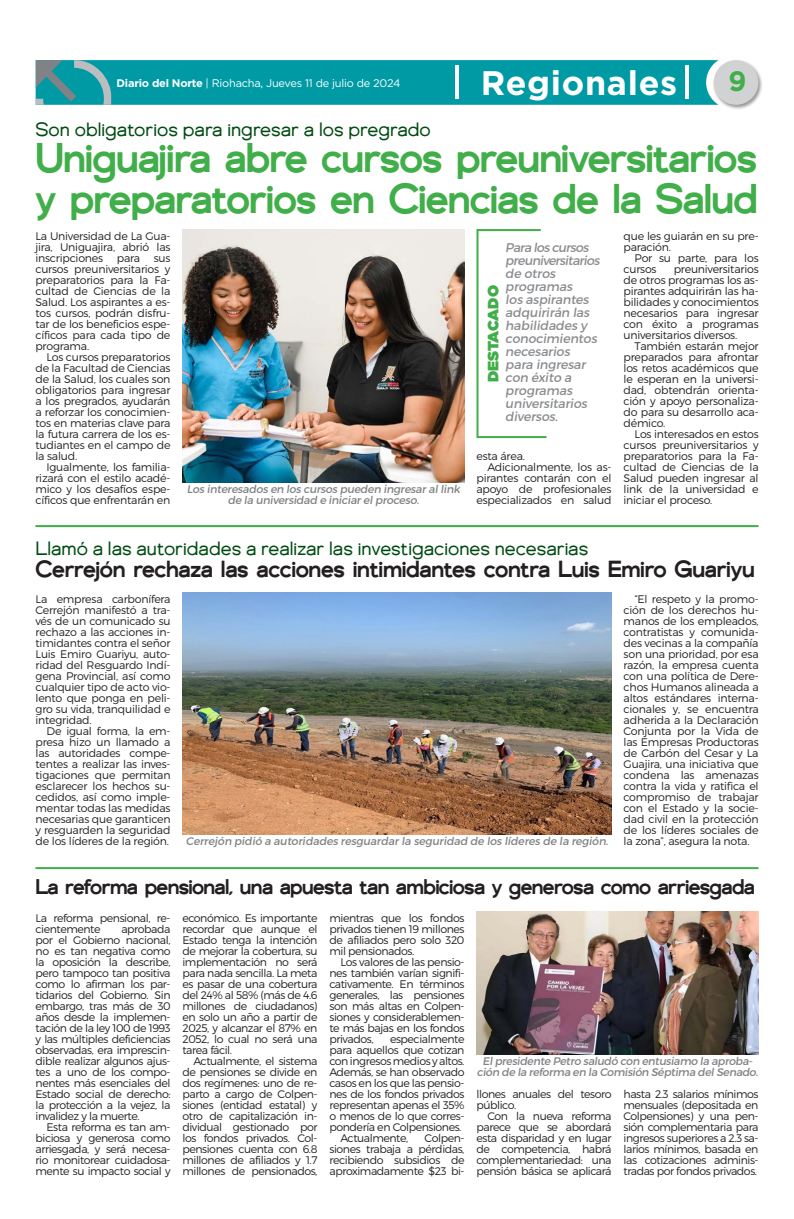
<style>
.page{position:relative;width:794px;height:1219px;background:#fff}
.page>*{position:absolute;margin:0;border:0;box-sizing:border-box;transform-origin:0 0}
.Título_medio_34pt{font:500 41px/41px "Genova";letter-spacing:-.02em;color:#40ae49}
.Capitular{font:700 34px "Gotham";letter-spacing:.02em;color:#fff}
.Capitular-2{font:700 28px "Gotham";color:#40ae49}
.Titulo_Medio_30Pt{font:500 23px "Genova";letter-spacing:-.015em;color:#231f20}
.Titulo_Medio_30Pt-2{font:500 21px "Genova";letter-spacing:-.03em;color:#231f20}
.Antetitulo{font:19px "Genova";color:#004c13}
.Destacado_Segoe_Bold{font:900 15px "Gotham";color:#40ae49}
.Destacado{font:12.6px/13px "Trueno Rg It";letter-spacing:-.01em;color:#8a8c8f}
.Texto{font:11px/11px "Trueno Lt";letter-spacing:-.04em;color:#231f20;text-align:justify}
.Texto_sin_sangrias{font:11px/11px "Trueno Lt";letter-spacing:-.025em;color:#231f20;text-align:justify}
.Pié_de_foto{font:11px/11px "Trueno Rg It";letter-spacing:-.02em;color:#808285;text-align:center}
.Texto-2{font:11px/11px "Trueno Lt";letter-spacing:-.02em;color:#231f20}
.Texto-3{font:11px "Gotham";letter-spacing:-.02em;color:#fff}
.s1{font-weight:700}
</style>
<div class="page">
<svg style="left:36px;top:60px;width:676px;height:45px;background:#099ba5"></svg>
<div style="left:712px;top:59px;width:51px;height:51px;background:#231f20;opacity:.45"></div>
<div style="left:713px;top:60px;width:45px;height:45px;background:#d1d2d4;border-radius:50%"></div>
<hr style="left:685px;top:66px;width:3px;height:33px;background:#fff">
<hr style="left:456px;top:66px;width:3px;height:33px;background:#fff">
<img style="left:182px;top:229px;width:282px;height:253px">
<svg style="left:476px;top:229px;width:71px;height:210px"></svg>
<hr style="left:35px;top:525px;width:723px;height:2px;background:#40ae49">
<hr style="left:35px;top:867px;width:723px;height:2px;background:#40ae49">
<img style="left:182px;top:592px;width:429px;height:242px">
<img style="left:476px;top:911px;width:282px;height:143px">
<p class="Capitular" style="left:481px;top:61px;width:198px">Regionales</p>
<p class="Texto-3" style="left:117px;top:76px;width:285px"><span class="s1">Diario del Norte</span> | Riohacha, Jueves 11 de julio de 2024</p>
<p class="Capitular-2" style="left:728px;top:62px;width:19px">9</p>
<p class="Antetitulo" style="left:35px;top:119px;width:397px">Son obligatorios para ingresar a los pregrado</p>
<p class="Título_medio_34pt" style="left:35px;top:138px;width:724px">Uniguajira abre cursos preuniversitarios y preparatorios en Ciencias de la Salud</p>
<p class="Texto_sin_sangrias" style="left:35px;top:230px;width:136px">La Universidad de La Gua&shy;jira, Uniguajira, abrió las inscripciones para sus cursos preuniversitarios y preparatorios para la Fa&shy;cultad de Ciencias de la Salud. Los aspirantes a es&shy;tos cursos, podrán disfru&shy;tar de los beneficios espe&shy;cíficos para cada tipo de programa.</p>
<p class="Texto" style="left:35px;top:351px;width:136px;text-indent:11px">Los cursos preparatorios de la Facultad de Ciencias de la Salud, los cuales son obligatorios para ingresar a los pregrados, ayudarán a reforzar los conocimien&shy;tos en materias clave para la futura carrera de los es&shy;tudiantes en el campo de la salud.</p>
<p class="Texto" style="left:35px;top:461px;width:136px;text-indent:11px">Igualmente, los familia&shy;rizará con el estilo acadé&shy;mico y los desafíos espe&shy;cíficos que enfrentarán en</p>
<p class="Pié_de_foto" style="left:187px;top:484px;width:274px">Los interesados en los cursos pueden ingresar al link de la universidad e iniciar el proceso.</p>
<p class="Destacado" style="left:505px;top:241px;width:96px">Para los cursos preuniversitarios de otros programas<br>los aspirantes adquirirán las habilidades y conocimientos necesarios para ingresar con éxito a programas universitarios diversos.</p>
<p class="Destacado_Segoe_Bold" style="left:482px;top:382px;width:98px;rotate:-90deg">DESTACADO</p>
<p class="Texto-2" style="left:476px;top:450px;width:50px">esta área.</p>
<p class="Texto" style="left:476px;top:461px;width:136px;text-indent:11px">Adicionalmente, los as&shy;pirantes contarán con el apoyo de profesionales especializados en salud</p>
<p class="Texto-2" style="left:623px;top:230px;width:137px">que les guiarán en su pre&shy;paración.</p>
<p class="Texto-2" style="left:623px;top:252px;width:137px;text-indent:11px">Por su parte, para los cursos</p>
<p class="Texto" style="left:623px;top:263px;width:137px;text-indent:50px">preuniversitarios de otros programas los as&shy;pirantes adquirirán las ha&shy;bilidades y conocimientos necesarios para ingresar con éxito a programas universitarios diversos.</p>
<p class="Texto" style="left:623px;top:340px;width:137px;text-indent:11px">También estarán mejor preparados para afrontar los retos académicos que le esperan en la universi&shy;dad, obtendrán orienta&shy;ción y apoyo personaliza&shy;do para su desarrollo aca&shy;démico.</p>
<p class="Texto" style="left:623px;top:428px;width:137px;text-indent:11px">Los interesados en estos cursos preuniversitarios y preparatorios para la Fa&shy;cultad de Ciencias de la Salud pueden ingresar al link de la universidad e iniciar el proceso.</p>
<p class="Antetitulo" style="left:36px;top:537px;width:554px">Llamó a las autoridades a realizar las investigaciones necesarias</p>
<p class="Titulo_Medio_30Pt" style="left:36px;top:555px;width:721px">Cerrejón rechaza las acciones intimidantes contra Luis Emiro Guariyu</p>
<p class="Texto_sin_sangrias" style="left:36px;top:593px;width:136px">La empresa carbonífera Cerrejón manifestó a tra&shy;vés de un comunicado su rechazo a las acciones in&shy;timidantes contra el señor Luis Emiro Guariyu, auto&shy;ridad del Resguardo Indí&shy;gena Provincial, así como cualquier tipo de acto vio&shy;lento que ponga en peli&shy;gro su vida, tranquilidad e integridad.</p>
<p class="Texto" style="left:36px;top:725px;width:136px;text-indent:11px">De igual forma, la em&shy;presa hizo un llamado a las autoridades compe&shy;tentes a realizar las inves&shy;tigaciones que permitan esclarecer los hechos su&shy;cedidos, así como imple&shy;mentar todas las medidas necesarias que garanticen y resguarden la seguridad de los líderes de la región.</p>
<p class="Texto" style="left:623px;top:593px;width:136px;text-indent:11px">“El respeto y la promo&shy;ción de los derechos hu&shy;manos de los empleados, contratistas y comunida&shy;des vecinas a la compañía son una prioridad, por esa razón, la empresa cuenta con una política de Dere&shy;chos Humanos alineada a altos estándares interna&shy;cionales y, se encuentra adherida a la Declaración Conjunta por la Vida de las Empresas Productoras de Carbón del Cesar y La Guajira, una iniciativa que condena las amenazas contra la vida y ratifica el compromiso de trabajar con el Estado y la socie&shy;dad civil en la protección de los líderes sociales de la zona”, asegura la nota.</p>
<p class="Titulo_Medio_30Pt-2" style="left:36px;top:874px;width:721px">La reforma pensional, una apuesta tan ambiciosa y generosa como arriesgada</p>
<p class="Texto_sin_sangrias" style="left:36px;top:912px;width:136px">La reforma pensional, re&shy;cientemente</p>
<p class="Pié_de_foto" style="left:186px;top:836px;width:424px">Cerrejón pidió a autoridades resguardar la seguridad de los líderes de la región.</p>
<p class="Texto" style="left:182px;top:912px;width:136px">económico. Es importante recordar que aunque el Estado tenga la intención de mejorar la cobertura, su implementación no será para nada sencilla. La meta es pasar de una cobertura del 24% al 58% (más de 4.6 millones de ciudadanos) en solo un año a partir de 2025, y alcanzar el 87% en 2052, lo cual no será una tarea fácil.</p>
<p class="Texto" style="left:182px;top:1055px;width:136px;text-indent:11px">Actualmente, el sistema de pensiones se divide en dos regímenes: uno de re&shy;parto a cargo de Colpen&shy;siones (entidad estatal) y otro de capitalización in&shy;dividual gestionado por los fondos privados. Col&shy;pensiones cuenta con 6.8 millones de afiliados y 1.7 millones de pensionados,</p>
<p class="Texto" style="left:329px;top:912px;width:136px">mientras que los fondos privados tienen 19 millones de afiliados pero solo 320 mil pensionados.</p>
<p class="Texto" style="left:329px;top:956px;width:136px;text-indent:11px">Los valores de las pensio&shy;nes también varían signifi&shy;cativamente. En términos generales, las pensiones son más altas en Colpen&shy;siones y considerablemen&shy;te más bajas en los fondos privados,</p>
<p class="Texto_sin_sangrias" style="left:36px;top:923px;width:136px;text-indent:86px">aprobada por el Gobierno nacional, no es tan negativa como la oposición la describe, pero tampoco tan positiva como lo afirman los par&shy;tidarios del Gobierno. Sin embargo, tras más de 30 años desde la implemen&shy;tación de la ley 100 de 1993 y las múltiples deficiencias observadas, era imprescin&shy;dible realizar algunos ajus&shy;tes a uno de los compo&shy;nentes más esenciales del Estado social de derecho: la protección a la vejez, la invalidez y la muerte.</p>
<p class="Texto" style="left:36px;top:1121px;width:136px;text-indent:11px">Esta reforma es tan am&shy;biciosa y generosa como arriesgada, y será necesa&shy;rio monitorear cuidadosa&shy;mente su impacto social y</p>
<p class="Texto" style="left:329px;top:1033px;width:136px;text-indent:61px">especialmente para aquellos que cotizan con ingresos medios y altos.<br>Además, se han observado casos en los que las pensio&shy;nes de los fondos privados representan apenas el 35% o menos de lo que corres&shy;pondería en Colpensiones.</p>
<p class="Texto" style="left:340px;top:1132px;width:69px">Actualmente,</p>
<p class="Pié_de_foto" style="left:477px;top:1056px;width:283px">El presidente Petro saludó con entusiamo la aproba&shy;ción de la reforma en la Comisión Séptima del Senado.</p>
<p class="Texto" style="left:623px;top:1088px;width:136px">hasta 2.3 salarios mínimos mensuales (depositada en Colpensiones) y una pen&shy;sión complementaria para ingresos superiores a 2.3 sa&shy;larios mínimos, basada en las cotizaciones adminis&shy;tradas por fondos privados.</p>
<p class="Texto" style="left:476px;top:1088px;width:136px">llones anuales del tesoro público.</p>
<p class="Texto" style="left:476px;top:1110px;width:136px;text-indent:11px">Con la nueva reforma parece que se abordará esta disparidad y en lugar de competencia, habrá complementariedad: una pensión básica se aplicará</p>
<p class="Texto" style="left:329px;top:1132px;width:136px;text-indent:95px">Colpen&shy;siones trabaja a pérdidas, recibiendo subsidios de aproximadamente $23 bi-</p>
</div>
